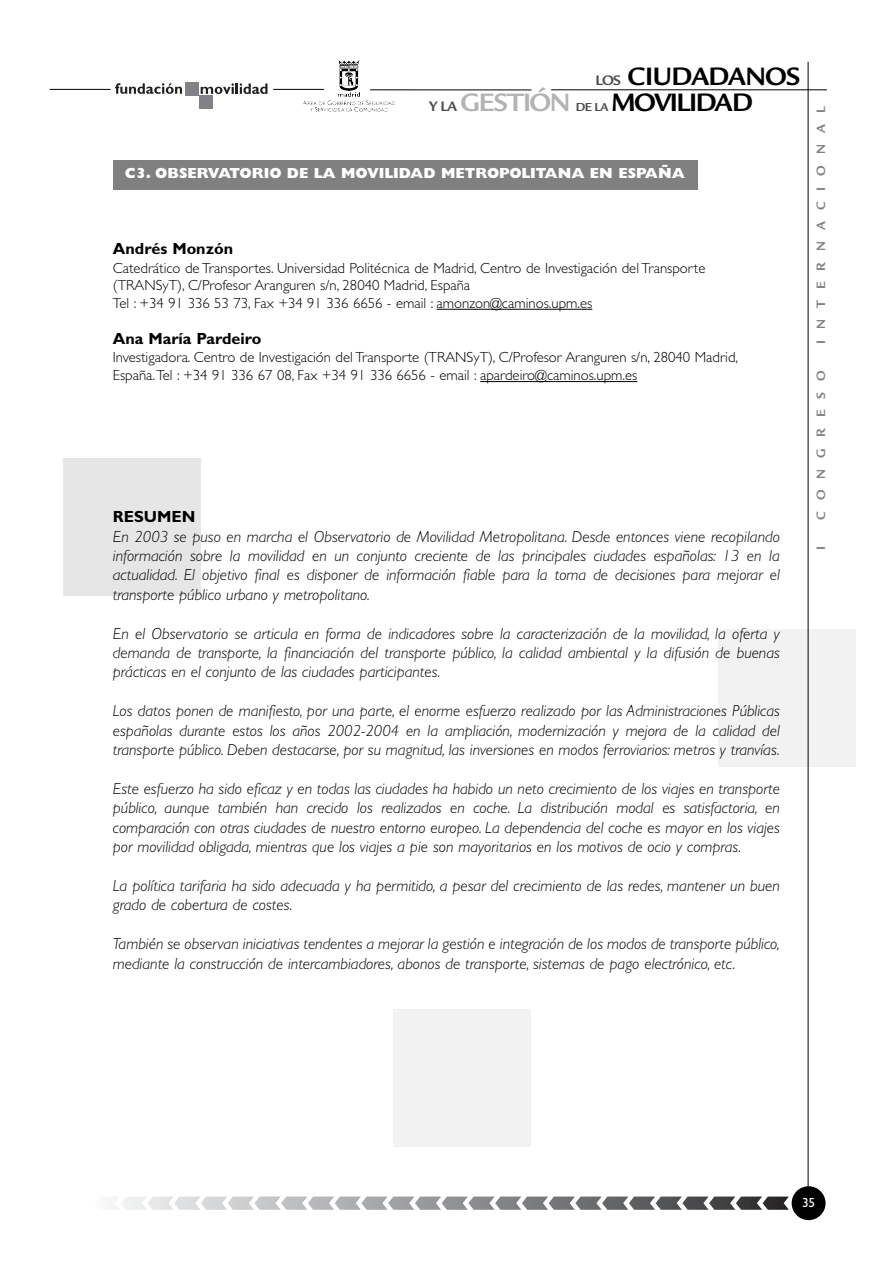
<style>
.page{position:relative;width:893px;height:1263px;background:#fff}
.page>*{position:absolute;margin:0;border:0;box-sizing:border-box;transform-origin:0 0}
.t1{font:700 27.45px/26.1px "Legacy Sans Std";letter-spacing:-.045em;color:#000}
.t2{font:italic 300 16.2px/19.4px "Gill Sans";color:#000;text-align:justify}
.t3{font:700 16.2px "Gill Sans";color:#000}
.t4{font:300 14.7px/17.7px "Gill Sans";color:#000}
.t5{font:800 14.7px "Gill Sans Std";color:#fff}
.t6{font:700 13.2px "Legacy Sans Std";letter-spacing:.835em;color:#808080}
.t7{font:13.2px "Gill Sans";color:#fff}
.s1{font-size:15px;color:#4d4d4d}
.s2{color:#b3b3b3}
.s3{font-size:12.6px;color:#4d4d4d}
</style>
<div class="page">
<div style="left:64px;top:458px;width:137px;height:137px;background:#e6e6e6"></div>
<div style="left:393px;top:1009px;width:137px;height:137px;background:#f2f2f2"></div>
<div style="left:718px;top:630px;width:137px;height:137px;background:#f2f2f2"></div>
<hr style="left:436px;top:309px;width:39px;height:1px;background:#000">
<hr style="left:475px;top:309px;width:117px;height:1px;background:#000">
<hr style="left:480px;top:381px;width:157px;height:1px;background:#000">
<hr style="left:273px;top:89px;width:51px;height:1px;background:#000">
<hr style="left:50px;top:89px;width:61px;height:1px;background:#000">
<hr style="left:807px;top:62px;width:1px;height:1126px;background:#000">
<div style="left:791px;top:1186px;width:34px;height:34px;background:#000;border-radius:50%"></div>
<img style="left:338px;top:60px;width:22px;height:6px">
<svg style="left:115px;top:83px;width:67px;height:11px"></svg>
<svg style="left:201px;top:83px;width:66px;height:11px"></svg>
<div style="left:185px;top:82px;width:13px;height:13px;background:#808285"></div>
<div style="left:199px;top:96px;width:13px;height:13px;background:#808285"></div>
<hr style="left:551px;top:90px;width:276px;height:1px;background:#000">
<hr style="left:370px;top:90px;width:161px;height:1px;background:#000">
<svg style="left:115px;top:1197px;width:673px;height:13px"></svg>
<div style="left:113px;top:160px;width:584px;height:30px;background:#808080"></div>
<h1 class="t1" style="left:429px;top:66px;width:372px;text-indent:166px"><span class="s1">LOS</span> CIUDADANOS<br><span class="s1">Y LA</span> <span class="s2">GESTIÓN</span> <span class="s3">DE LA</span> MOVILIDAD</h1>
<p class="t5" style="left:125px;top:168px;width:561px">C3. OBSERVATORIO DE LA MOVILIDAD METROPOLITANA EN ESPAÑA</p>
<p class="t3" style="left:113px;top:243px;width:122px">Andrés Monzón</p>
<p class="t4" style="left:113px;top:260px;width:594px">Catedrático de Transportes. Universidad Politécnica de Madrid, Centro de Investigación del Transporte (TRANSyT), C/Profesor Aranguren s/n, 28040 Madrid, España<br>Tel : +34 91 336 53 73, Fax +34 91 336 6656 - email : amonzon@caminos.upm.es</p>
<p class="t3" style="left:113px;top:333px;width:150px">Ana María Pardeiro</p>
<p class="t4" style="left:113px;top:350px;width:626px">Investigadora. Centro de Investigación del Transporte (TRANSyT), C/Profesor Aranguren s/n, 28040 Madrid,<br>España.Tel : +34 91 336 67 08, Fax +34 91 336 6656 - email : apardeiro@caminos.upm.es</p>
<p class="t3" style="left:113px;top:511px;width:84px">RESUMEN</p>
<p class="t2" style="left:113px;top:528px;width:668px">En 2003 se puso en marcha el Observatorio de Movilidad Metropolitana. Desde entonces viene recopilando información sobre la movilidad en un conjunto creciente de las principales ciudades españolas: 13 en la actualidad. El objetivo final es disponer de información fiable para la toma de decisiones para mejorar el transporte público urbano y metropolitano.</p>
<p class="t2" style="left:113px;top:625px;width:668px">En el Observatorio se articula en forma de indicadores sobre la caracterización de la movilidad, la oferta y demanda de transporte, la financiación del transporte público, la calidad ambiental y la difusión de buenas prácticas en el conjunto de las ciudades participantes.</p>
<p class="t2" style="left:113px;top:703px;width:668px">Los datos ponen de manifiesto, por una parte, el enorme esfuerzo realizado por las Administraciones Públicas españolas durante estos los años 2002-2004 en la ampliación, modernización y mejora de la calidad del transporte público. Deben destacarse, por su magnitud, las inversiones en modos ferroviarios: metros y tranvías.</p>
<p class="t2" style="left:113px;top:780px;width:668px">Este esfuerzo ha sido eficaz y en todas las ciudades ha habido un neto crecimiento de los viajes en transporte público, aunque también han crecido los realizados en coche. La distribución modal es satisfactoria, en comparación con otras ciudades de nuestro entorno europeo. La dependencia del coche es mayor en los viajes por movilidad obligada, mientras que los viajes a pie son mayoritarios en los motivos de ocio y compras.</p>
<p class="t2" style="left:113px;top:878px;width:668px">La política tarifaria ha sido adecuada y ha permitido, a pesar del crecimiento de las redes, mantener un buen grado de cobertura de costes.</p>
<p class="t2" style="left:113px;top:936px;width:668px">También se observan iniciativas tendentes a mejorar la gestión e integración de los modos de transporte público, mediante la construcción de intercambiadores, abonos de transporte, sistemas de pago electrónico, etc.</p>
<p class="t6" style="left:816px;top:344px;width:239px;rotate:-90deg">INTERNACIONAL</p>
<p class="t6" style="left:816px;top:520px;width:151px;rotate:-90deg">CONGRESO</p>
<p class="t6" style="left:816px;top:550px;width:5px;rotate:-90deg">I</p>
<p class="t7" style="left:802px;top:1198px;width:15px">35</p>
</div>
